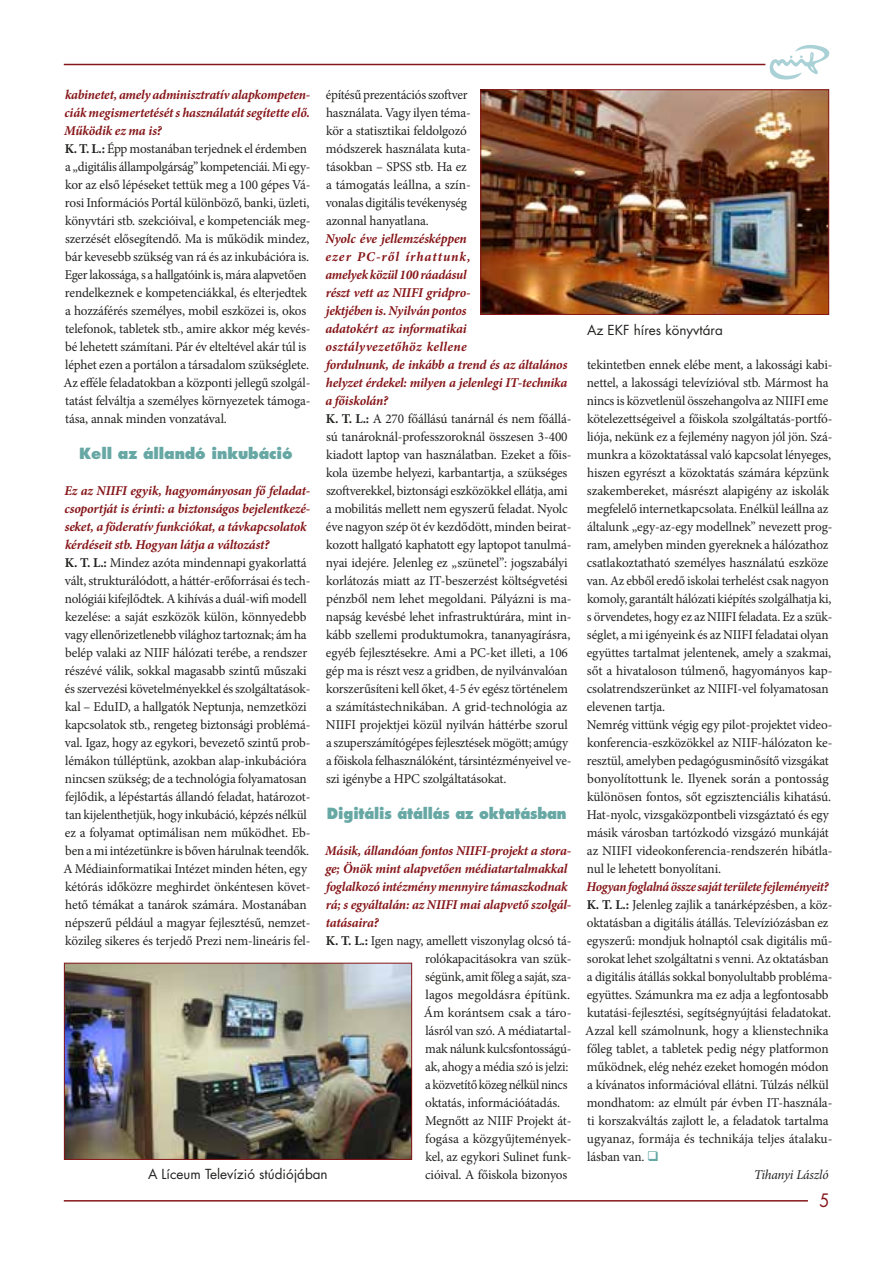
<style>
.page{position:relative;width:893px;height:1263px;background:#fff}
.page>*{position:absolute;margin:0;border:0;box-sizing:border-box;transform-origin:0 0}
.t1{font:18px "Futura Std";color:#861619;scale:.9 1}
.t2{font:800 15px "Futura Std";letter-spacing:-.01em;color:#67a8a5;scale:.92 1}
.t3{font:800 15px "Futura Std";letter-spacing:-.01em;color:#67a8a5}
.t4{font:13.5px/18px "Minion Pro";letter-spacing:-.01em;color:#222221}
.t5{font:italic 700 13.5px "Minion Pro";letter-spacing:-.015em;color:#861619}
.t6{font:13.5px "Futura Std";color:#222221}
.t7{font:italic 700 13.5px "Minion Pro";letter-spacing:-.015em;color:#861619;scale:.95 1}
.t8{font:13.5px "Minion Pro";letter-spacing:-.03em;color:#222221;scale:.96 1}
.t9{font:italic 13.5px "Minion Pro";letter-spacing:-.015em;color:#222221}
.s1{font-weight:700;font-style:italic;color:#861619}
.s2{font-weight:700}
.s3{color:#67a8a5}
</style>
<div class="page">
<hr style="left:64px;top:64px;width:701px;height:1px;background:#861619">
<hr style="left:64px;top:1200px;width:744px;height:1px;background:#861619">
<svg style="left:770px;top:45px;width:59px;height:35px"></svg>
<img style="left:482px;top:91px;width:345px;height:222px">
<div style="left:480px;top:89px;width:349px;height:226px;border:1px solid #861619"></div>
<img style="left:66px;top:965px;width:344px;height:193px">
<div style="left:64px;top:963px;width:348px;height:197px;border:1px solid #861619"></div>
<p class="t4" style="left:326px;top:86px;width:147px">építésű prezentációs szoftver használata. Vagy ilyen téma&shy;kör a statisztikai feldolgozó módszerek használata kuta&shy;tásokban – SPSS stb. Ha ez a támogatás leállna, a szín&shy;vonalas digitális tevékenység azonnal hanyatlana.</p>
<p class="t4" style="left:325px;top:230px;width:248px"><span class="s1">Nyolc éve jellemzésképpen<br>ezer PC-ről írhattunk,<br>amelyek közül 100 ráadásul<br>részt vett az NIIFI gridpro-<br>jektjében is. Nyilván pontos<br>adatokért az informatikai<br>osztályvezetőhöz kellene<br>fordulnunk, de inkább a trend és az általános helyzet érdekel: milyen a jelenlegi IT-technika a főiskolán?<br></span><span class="s2">K. T. L.:</span> A 270 főállású tanárnál és nem főállá&shy;sú tanároknál-professzoroknál összesen 3-400 kiadott laptop van használatban. Ezeket a főis&shy;kola üzembe helyezi, karbantartja, a szükséges szoftverekkel, biztonsági eszközökkel ellátja, ami a mobilitás mellett nem egyszerű feladat. Nyolc éve nagyon szép öt év kezdődött, minden beirat&shy;kozott hallgató kaphatott egy laptopot tanulmá&shy;nyai idejére. Jelenleg ez „szünetel”: jogszabályi korlátozás miatt az IT-beszerzést költségvetési pénzből nem lehet megoldani. Pályázni is ma&shy;napság kevésbé lehet infrastruktúrára, mint in&shy;kább szellemi produktumokra, tananyagírásra, egyéb fejlesztésekre. Ami a PC-ket illeti, a 106 gép ma is részt vesz a gridben, de nyilvánvalóan korszerűsíteni kell őket, 4-5 év egész történelem a számítástechnikában. A grid-technológia az NIIFI projektjei közül nyilván háttérbe szorul a szuperszámítógépes fejlesztések mögött; amúgy a főiskola felhasználóként, társintézményeivel ve&shy;szi igénybe a HPC szolgáltatásokat.</p>
<p class="t2" style="left:327px;top:803px;width:262px">Digitális átállás az oktatásban</p>
<p class="t5" style="left:325px;top:841px;width:248px">Másik, állandóan fontos NIIFI-projekt a stora-</p>
<p class="t5" style="left:325px;top:859px;width:244px">ge; Önök mint alapvetően médiatartalmakkal</p>
<p class="t5" style="left:326px;top:877px;width:243px">foglalkozó intézmény mennyire támaszkodnak</p>
<p class="t5" style="left:326px;top:895px;width:247px">rá; s egyáltalán: az NIIFI mai alapvető szolgál-</p>
<p class="t5" style="left:326px;top:913px;width:54px">tatásaira?</p>
<p class="t4" style="left:326px;top:932px;width:247px"><span class="s2">K. T. L.:</span> Igen nagy, amellett viszonylag olcsó tá-</p>
<p class="t4" style="left:425px;top:950px;width:148px">rolókapacitásokra van szük-</p>
<p class="t4" style="left:425px;top:968px;width:148px">ségünk, amit főleg a saját, sza-</p>
<p class="t4" style="left:425px;top:986px;width:146px">lagos megoldásra építünk.</p>
<p class="t4" style="left:424px;top:1004px;width:149px">Ám korántsem csak a táro-</p>
<p class="t4" style="left:425px;top:1022px;width:148px">lásról van szó. A médiatartal-</p>
<p class="t4" style="left:425px;top:1040px;width:148px">mak nálunk kulcsfontosságú-</p>
<p class="t4" style="left:425px;top:1058px;width:145px">ak, ahogy a média szó is jelzi:</p>
<p class="t8" style="left:425px;top:1075px;width:150px">a közvetítő közeg nélkül nincs</p>
<p class="t4" style="left:425px;top:1094px;width:137px">oktatás, információátadás.</p>
<p class="t4" style="left:425px;top:1112px;width:148px">Megnőtt az NIIF Projekt át-</p>
<p class="t4" style="left:425px;top:1130px;width:148px">fogása a közgyűjtemények-</p>
<p class="t4" style="left:425px;top:1148px;width:148px">kel, az egykori Sulinet funk-</p>
<p class="t4" style="left:425px;top:1166px;width:144px">cióival. A főiskola bizonyos</p>
<p class="t4" style="left:63px;top:86px;width:249px"><span class="s1">kabinetet, amely adminisztratív alapkompeten&shy;ciák megismertetését s használatát segítette elő.<br>Működik ez ma is?<br></span><span class="s2">K. T. L.:</span> Épp mostanában terjednek el érdemben a „digitális állampolgárság” kompetenciái. Mi egy&shy;kor az első lépéseket tettük meg a 100 gépes Vá&shy;rosi Információs Portál különböző, banki, üzleti, könyvtári stb. szekcióival, e kompetenciák meg&shy;szerzését elősegítendő. Ma is működik mindez, bár kevesebb szükség van rá és az inkubációra is.<br>Eger lakossága, s a hallgatóink is, mára alapvetően rendelkeznek e kompetenciákkal, és elterjedtek a hozzáférés személyes, mobil eszközei is, okos telefonok, tabletek stb., amire akkor még kevés&shy;bé lehetett számítani. Pár év elteltével akár túl is léphet ezen a portálon a társadalom szükséglete.<br>Az efféle feladatokban a központi jellegű szolgál&shy;tatást felváltja a személyes környezetek támoga&shy;tása, annak minden vonzatával.</p>
<p class="t3" style="left:79px;top:443px;width:215px">Kell az állandó inkubáció</p>
<p class="t4" style="left:63px;top:482px;width:249px"><span class="s1">Ez az NIIFI egyik, hagyományosan fő feladat&shy;csoportját is érinti: a biztonságos bejelentkezé&shy;seket, a föderatív funkciókat, a távkapcsolatok kérdéseit stb. Hogyan látja a változást?<br></span><span class="s2">K. T. L.:</span> Mindez azóta mindennapi gyakorlattá vált, strukturálódott, a háttér-erőforrásai és tech&shy;nológiái kifejlődtek. A kihívás a duál-wifi modell kezelése: a saját eszközök külön, könnyedebb vagy ellenőrizetlenebb világhoz tartoznak; ám ha belép valaki az NIIF hálózati terébe, a rendszer részévé válik, sokkal magasabb szintű műszaki és szervezési követelményekkel és szolgáltatások&shy;kal – EduID, a hallgatók Neptunja, nemzetközi kapcsolatok stb., rengeteg biztonsági problémá&shy;val. Igaz, hogy az egykori, bevezető szintű prob&shy;lémákon túlléptünk, azokban alap-inkubációra nincsen szükség; de a technológia folyamatosan fejlődik, a lépéstartás állandó feladat, határozot&shy;tan kijelenthetjük, hogy inkubáció, képzés nélkül ez a folyamat optimálisan nem működhet. Eb&shy;ben a mi intézetünkre is bőven hárulnak teendők.<br>A Médiainformatikai Intézet minden héten, egy kétórás időközre meghirdet önkéntesen követ&shy;hető témákat a tanárok számára. Mostanában népszerű például a magyar fejlesztésű, nemzet&shy;közileg sikeres és terjedő Prezi nem-lineáris fel-</p>
<p class="t6" style="left:148px;top:1165px;width:181px">A Líceum Televízió stúdiójában</p>
<p class="t6" style="left:587px;top:321px;width:137px">Az EKF híres könyvtára</p>
<p class="t4" style="left:587px;top:356px;width:247px">tekintetben ennek elébe ment, a lakossági kabi&shy;nettel, a lakossági televízióval stb. Mármost ha nincs is közvetlenül összehangolva az NIIFI eme kötelezettségeivel a főiskola szolgáltatás-portfó&shy;liója, nekünk ez a fejlemény nagyon jól jön. Szá&shy;munkra a közoktatással való kapcsolat lényeges, hiszen egyrészt a közoktatás számára képzünk szakembereket, másrészt alapigény az iskolák megfelelő internetkapcsolata. Enélkül leállna az általunk „egy-az-egy modellnek” nevezett prog&shy;ram, amelyben minden gyereknek a hálózathoz csatlakoztatható személyes használatú eszköze van. Az ebből eredő iskolai terhelést csak nagyon komoly, garantált hálózati kiépítés szolgálhatja ki, s örvendetes, hogy ez az NIIFI feladata. Ez a szük&shy;séglet, a mi igényeink és az NIIFI feladatai olyan együttes tartalmat jelentenek, amely a szakmai, sőt a hivataloson túlmenő, hagyományos kap&shy;csolatrendszerünket az NIIFI-vel folyamatosan elevenen tartja.<br>Nemrég vittünk végig egy pilot-projektet video&shy;konferencia-eszközökkel az NIIF-hálózaton ke&shy;resztül, amelyben pedagógusminősítő vizsgákat bonyolítottunk le. Ilyenek során a pontosság különösen fontos, sőt egzisztenciális kihatású.<br>Hat-nyolc, vizsgaközpontbeli vizsgáztató és egy másik városban tartózkodó vizsgázó munkáját az NIIFI videokonferencia-rendszerén hibátla&shy;nul le lehetett bonyolítani.</p>
<p class="t7" style="left:586px;top:877px;width:256px">Hogyan foglalná össze saját területe fejleményeit?</p>
<p class="t4" style="left:587px;top:896px;width:247px"><span class="s2">K. T. L.:</span> Jelenleg zajlik a tanárképzésben, a köz-</p>
<p class="t4" style="left:587px;top:914px;width:243px">oktatásban a digitális átállás. Televíziózásban ez</p>
<p class="t4" style="left:587px;top:932px;width:247px">egyszerű: mondjuk holnaptól csak digitális mű-</p>
<p class="t4" style="left:587px;top:950px;width:243px">sorokat lehet szolgáltatni s venni. Az oktatásban</p>
<p class="t4" style="left:587px;top:968px;width:247px">a digitális átállás sokkal bonyolultabb probléma-</p>
<p class="t4" style="left:587px;top:986px;width:243px">együttes. Számunkra ma ez adja a legfontosabb</p>
<p class="t4" style="left:587px;top:1004px;width:245px">kutatási-fejlesztési, segítségnyújtási feladatokat.</p>
<p class="t4" style="left:585px;top:1022px;width:245px">Azzal kell számolnunk, hogy a klienstechnika</p>
<p class="t4" style="left:587px;top:1040px;width:243px">főleg tablet, a tabletek pedig négy platformon</p>
<p class="t4" style="left:587px;top:1058px;width:243px">működnek, elég nehéz ezeket homogén módon</p>
<p class="t4" style="left:587px;top:1076px;width:243px">a kívánatos információval ellátni. Túlzás nélkül</p>
<p class="t4" style="left:587px;top:1094px;width:247px">mondhatom: az elmúlt pár évben IT-használa-</p>
<p class="t4" style="left:587px;top:1112px;width:243px">ti korszakváltás zajlott le, a feladatok tartalma</p>
<p class="t4" style="left:587px;top:1130px;width:247px">ugyanaz, formája és technikája teljes átalaku-</p>
<p class="t4" style="left:587px;top:1148px;width:73px">lásban van. <span class="s3">❑</span></p>
<p class="t9" style="left:754px;top:1165px;width:76px">Tihanyi László</p>
<h1 class="t1" style="left:819px;top:1188px;width:13px">5</h1>
</div>
